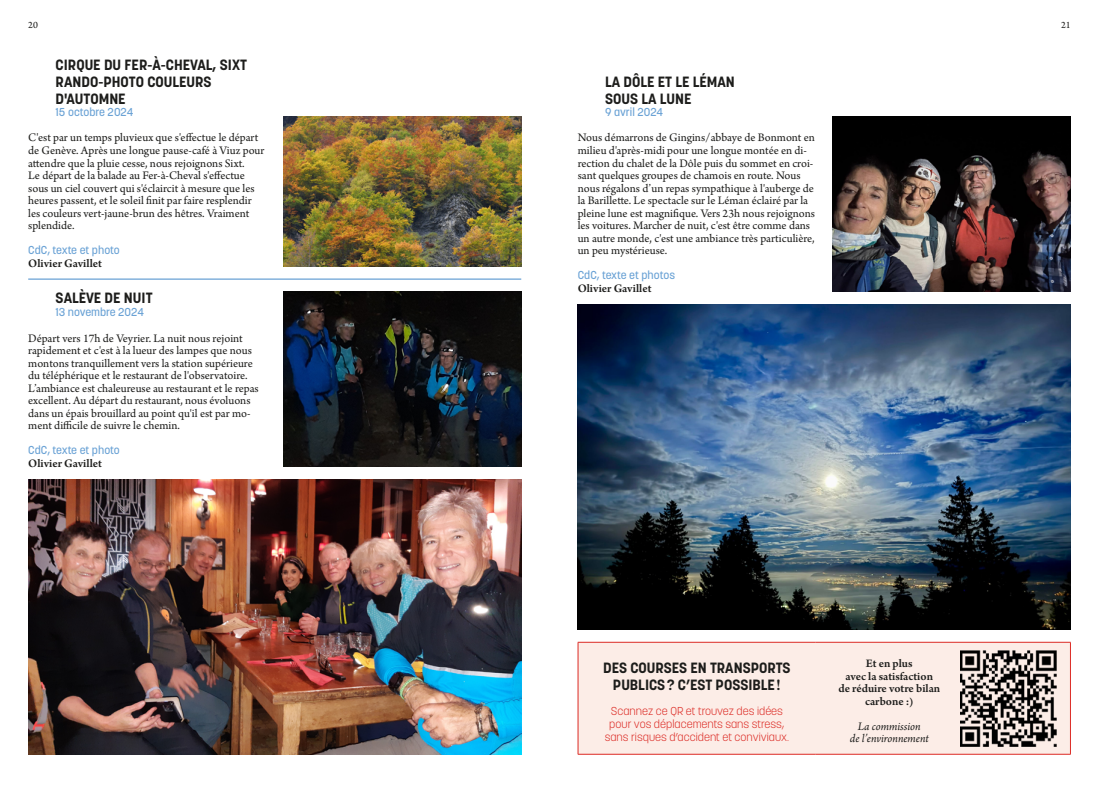
<style>
.page{position:relative;width:1099px;height:798px;background:#fff}
.page>*{position:absolute;margin:0;border:0;box-sizing:border-box;transform-origin:0 0}
.t1{font:700 14.75px/17px "Korolev";color:#1d1d1b}
.t2{font:12.12px/12.5px "Arno Pro";color:#1d1d1b}
.t3{font:600 12.12px/12.5px "Arno Pro";color:#1d1d1b;text-align:center}
.t4{font:italic 12.12px/12.5px "Arno Pro";letter-spacing:-.005em;color:#1d1d1b;text-align:center}
.t5{font:300 11.38px/12.9px "Korolev";color:#dc2a24;text-align:center}
.t6{font:500 11.38px "Korolev";color:#6aa2d5}
.t7{font:10.25px "Arno Pro";color:#1d1d1b}
</style>
<div class="page">
<hr style="left:28px;top:278px;width:493px;height:1px;background:#6aa2d5">
<img style="left:283px;top:116px;width:238px;height:150px">
<img style="left:28px;top:479px;width:493px;height:275px">
<img style="left:832px;top:116px;width:238px;height:175px">
<img style="left:577px;top:304px;width:493px;height:325px">
<img style="left:283px;top:291px;width:238px;height:175px">
<div style="left:578px;top:642px;width:492px;height:111px;background:#fcede7"></div>
<hr style="left:577px;top:641px;width:238px;height:1px;background:#dc2a24">
<hr style="left:577px;top:642px;width:1px;height:111px;background:#dc2a24">
<hr style="left:815px;top:641px;width:255px;height:1px;background:#dc2a24">
<hr style="left:1070px;top:642px;width:1px;height:111px;background:#dc2a24">
<hr style="left:577px;top:753px;width:238px;height:1px;background:#dc2a24">
<hr style="left:815px;top:753px;width:255px;height:1px;background:#dc2a24">
<img style="left:960px;top:650px;width:96px;height:95px">
<p class="t7" style="left:28px;top:19px;width:11px">20</p>
<p class="t7" style="left:1061px;top:19px;width:11px">21</p>
<p class="t1" style="left:56px;top:56px;width:193px">CIRQUE DU FER-À-CHEVAL, SIXT<br>RANDO-PHOTO COULEURS<br>D'AUTOMNE</p>
<p class="t6" style="left:56px;top:105px;width:79px">15 octobre 2024</p>
<p class="t2" style="left:28px;top:132px;width:238px">C'est par un temps pluvieux que s'effectue le départ de Genève. Après une longue pause-café à Viuz pour attendre que la pluie cesse, nous rejoignons Sixt.<br>Le départ de la balade au Fer-à-Cheval s'effectue sous un ciel couvert qui s'éclaircit à mesure que les heures passent, et le soleil finit par faire resplendir les couleurs vert-jaune-brun des hêtres. Vraiment splendide.</p>
<p class="t6" style="left:28px;top:243px;width:93px">CdC, texte et photo</p>
<p class="t3" style="left:28px;top:257px;width:75px">Olivier Gavillet</p>
<p class="t1" style="left:56px;top:289px;width:98px">SALÈVE DE NUIT</p>
<p class="t6" style="left:56px;top:304px;width:90px">13 novembre 2024</p>
<p class="t2" style="left:28px;top:332px;width:232px">Départ vers 17h de Veyrier. La nuit nous rejoint rapidement et c'est à la lueur des lampes que nous montons tranquillement vers la station supérieure du téléphérique et le restaurant de l'observatoire.<br>L’ambiance est chaleureuse au restaurant et le repas excellent. Au départ du restaurant, nous évoluons dans un épais brouillard au point qu'il est par mo&shy;ment difficile de suivre le chemin.</p>
<p class="t6" style="left:28px;top:443px;width:93px">CdC, texte et photo</p>
<p class="t3" style="left:28px;top:457px;width:75px">Olivier Gavillet</p>
<p class="t1" style="left:605px;top:73px;width:131px">LA DÔLE ET LE LÉMAN<br>SOUS LA LUNE</p>
<p class="t6" style="left:605px;top:105px;width:60px">9 avril 2024</p>
<p class="t2" style="left:577px;top:132px;width:239px">Nous démarrons de Gingins/abbaye de Bonmont en milieu d'après-midi pour une longue montée en di&shy;rection du chalet de la Dôle puis du sommet en croi&shy;sant quelques groupes de chamois en route. Nous nous régalons d’un repas sympathique à l'auberge de la Barillette. Le spectacle sur le Léman éclairé par la pleine lune est magnifique. Vers 23h nous rejoignons les voitures. Marcher de nuit, c'est être comme dans un autre monde, c'est une ambiance très particulière, un peu mystérieuse.</p>
<p class="t6" style="left:577px;top:268px;width:99px">CdC, texte et photos</p>
<p class="t3" style="left:577px;top:282px;width:75px">Olivier Gavillet</p>
<p class="t1" style="left:603px;top:659px;width:189px;text-align:center">DES COURSES EN TRANSPORTS<br>PUBLICS? C’EST POSSIBLE!</p>
<p class="t5" style="left:604px;top:704px;width:186px">Scannez ce QR et trouvez des idées pour vos déplacements sans stress, sans risques d’accident et conviviaux.</p>
<p class="t3" style="left:838px;top:657px;width:103px">Et en plus<br>avec la satisfaction de réduire votre bilan carbone :)</p>
<p class="t4" style="left:849px;top:720px;width:80px">La commission<br>de l’environnement</p>
</div>
